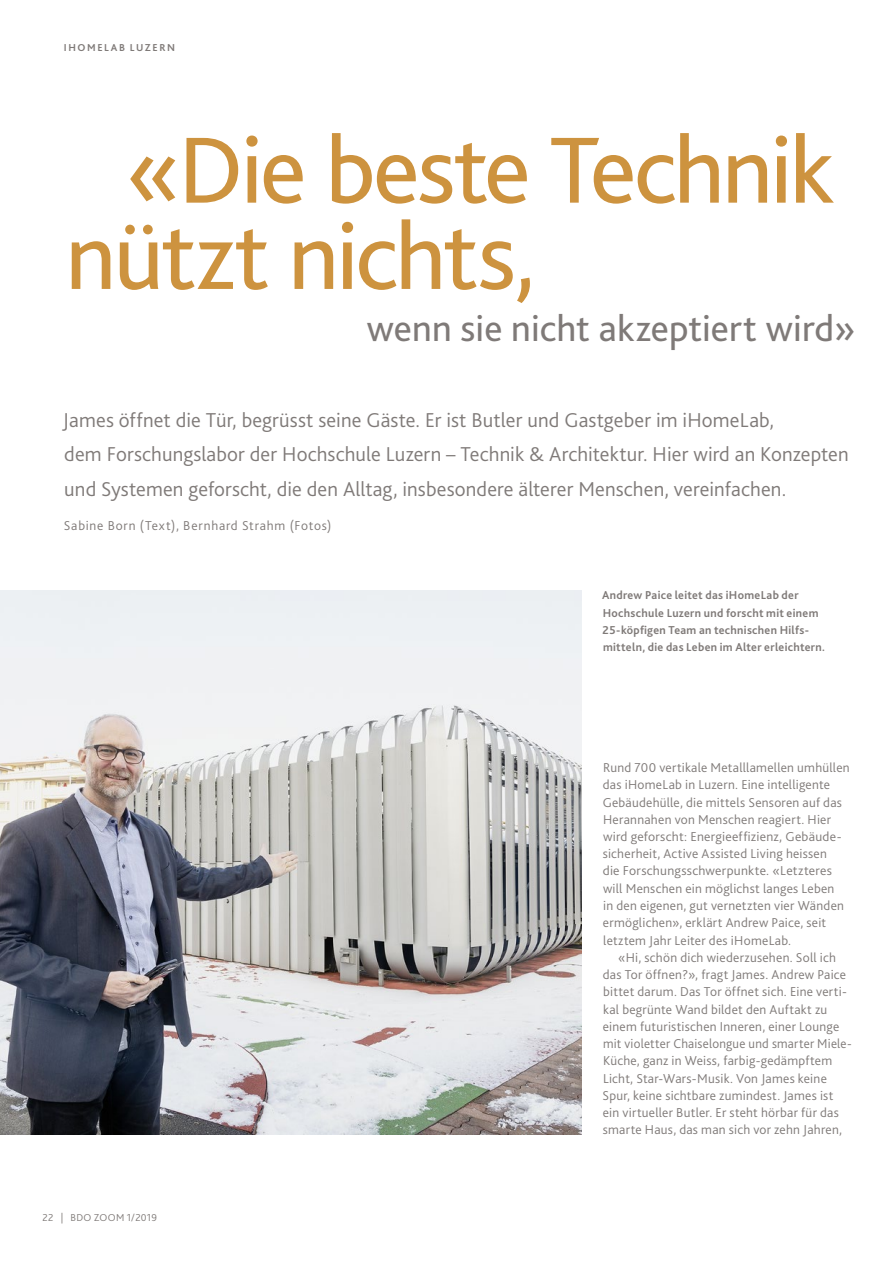
<style>
.page{position:relative;width:893px;height:1263px;background:#fff}
.page>*{position:absolute;margin:0;border:0;box-sizing:border-box;transform-origin:0 0}
.t1{font:98.25px/86.2px "Bliss 2";letter-spacing:-.03em;color:#cd933f}
.t2{font:38.25px "Bliss 2";color:#7f7a78}
.t3{font:300 21px/34.5px "Bliss 2";letter-spacing:.005em;color:#7f7a78}
.t4{font:300 13.5px/17.2px "Bliss 2";letter-spacing:.02em;color:#7f7a78}
.t5{font:300 13.5px "Bliss 2";letter-spacing:.06em;color:#7f7a78}
.t6{font:700 12px/17.2px "Bliss 2";letter-spacing:.025em;color:#7f7a78}
.t7{font:300 10.5px "Bliss 2";letter-spacing:.035em;color:#7f7a78}
.t8{font:700 10.5px "Bliss 2";letter-spacing:.15em;color:#7f7a78}
</style>
<div class="page">
<img style="left:0;top:591px;width:581px;height:543px">
<p class="t8" style="left:64px;top:41px;width:113px">IHOMELAB LUZERN</p>
<h1 class="t1" style="left:66px;top:127px;width:770px;text-indent:60px">«Die beste Technik nützt nichts,</h1>
<h2 class="t2" style="left:367px;top:304px;width:490px">wenn sie nicht akzeptiert wird»</h2>
<p class="t3" style="left:63px;top:403px;width:787px">James öffnet die Tür, begrüsst seine Gäste. Er ist Butler und Gastgeber im iHomeLab,<br>dem Forschungslabor der Hochschule Luzern – Technik &amp; Architektur. Hier wird an Konzepten und Systemen geforscht, die den Alltag, insbesondere älterer Menschen, vereinfachen.</p>
<p class="t5" style="left:64px;top:518px;width:269px">Sabine Born (Text), Bernhard Strahm (Fotos)</p>
<p class="t6" style="left:602px;top:587px;width:225px">Andrew Paice leitet das iHomeLab der Hochschule Luzern und forscht mit einem 25-köpfigen Team an technischen Hilfs&shy;mitteln, die das Leben im Alter erleichtern.</p>
<p class="t7" style="left:43px;top:1210px;width:116px">22 | BDO ZOOM 1/2019</p>
<p class="t4" style="left:603px;top:759px;width:249px">Rund 700 vertikale Metalllamellen umhüllen das iHomeLab in Luzern. Eine intelligente Gebäudehülle, die mittels Sensoren auf das Herannahen von Menschen reagiert. Hier wird geforscht: Energieeffizienz, Gebäude&shy;sicherheit, Active Assisted Living heissen<br>die Forschungsschwerpunkte. «Letzteres will Menschen ein möglichst langes Leben<br>in den eigenen, gut vernetzten vier Wänden ermöglichen», erklärt Andrew Paice, seit letztem Jahr Leiter des iHomeLab.</p>
<p class="t4" style="left:602px;top:949px;width:251px;text-indent:16px">«Hi, schön dich wiederzusehen. Soll ich das Tor öffnen?», fragt James. Andrew Paice bittet darum. Das Tor öffnet sich. Eine verti&shy;kal begrünte Wand bildet den Auftakt zu einem futuristischen Inneren, einer Lounge mit violetter Chaiselongue und smarter Miele-Küche, ganz in Weiss, farbig-gedämpftem Licht, Star-Wars-Musik. Von James keine Spur, keine sichtbare zumindest. James ist ein virtueller Butler. Er steht hörbar für das smarte Haus, das man sich vor zehn Jahren,</p>
</div>
